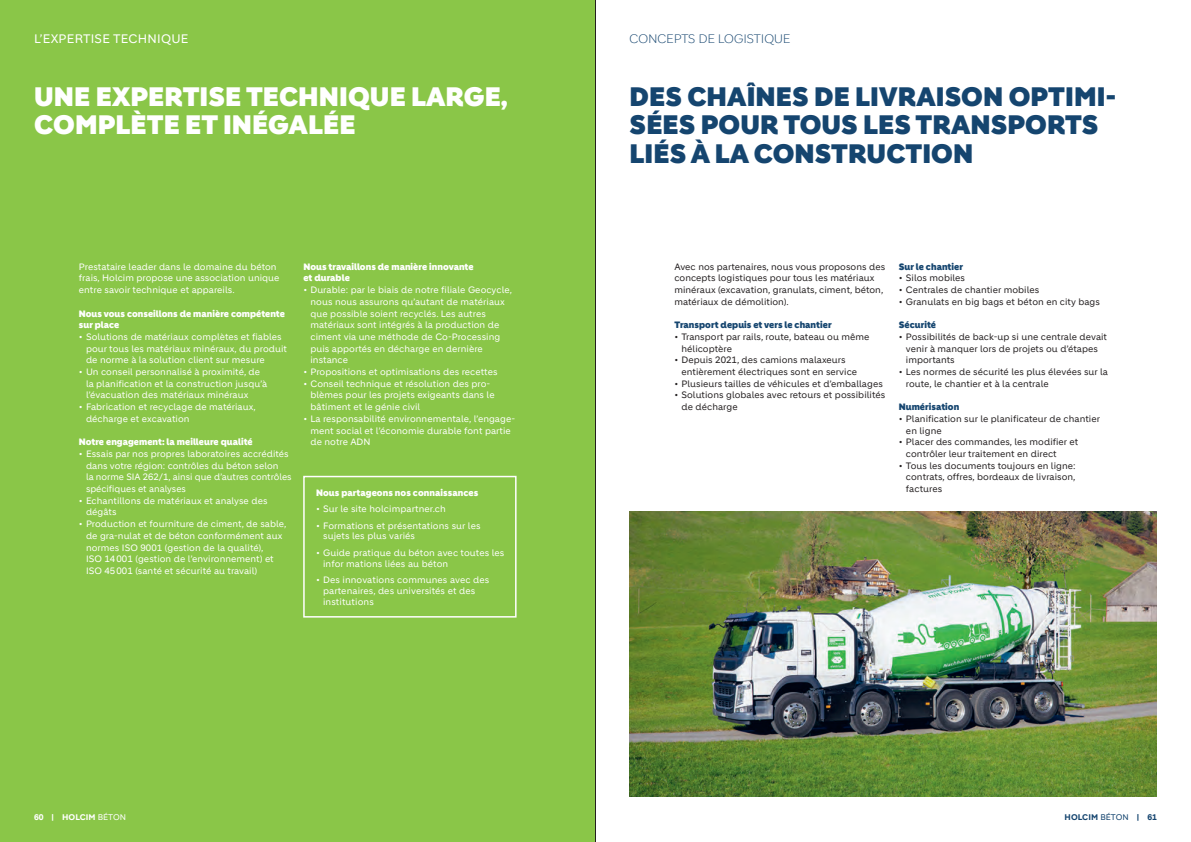
<style>
.page{position:relative;width:1191px;height:842px;background:#fff}
.page>*{position:absolute;margin:0;border:0;box-sizing:border-box;transform-origin:0 0}
.t1{font:900 26px/28.6px "Holcim Headline";letter-spacing:.005em;color:#15456f}
.t2{font:900 26px/28.6px "Holcim Headline";letter-spacing:.005em;color:#fff}
.t3{font:12px "Holcim";letter-spacing:.02em;color:#fff}
.t4{font:300 12px "Holcim Headline";letter-spacing:.02em;color:#15456f}
.t5{font:9px/11.7px "Holcim";letter-spacing:.005em;color:#fff}
.t6{font:9px/11.7px "Holcim";letter-spacing:.005em;color:#231f20}
.t7{font:900 9px/11.7px "Holcim Headline";letter-spacing:.005em;color:#fff}
.t8{font:900 9px "Holcim Headline";letter-spacing:.005em;color:#15456f}
.t9{font:700 8px "Holcim";letter-spacing:.01em;color:#fff}
.t10{font:700 8px "Holcim";letter-spacing:.01em;color:#15456f}
.s1{font-weight:400}
</style>
<div class="page">
<div style="left:0;top:0;width:595px;height:842px;background:#8ac648"></div>
<img style="left:629px;top:512px;width:528px;height:284px">
<div style="left:303px;top:476px;width:213px;height:142px;border:2px solid #fff"></div>
<hr style="left:595px;top:0;width:1px;height:842px;background:#231f20">
<h2 class="t3" style="left:34px;top:32px;width:156px">L’EXPERTISE TECHNIQUE</h2>
<h2 class="t4" style="left:629px;top:32px;width:162px">CONCEPTS DE LOGISTIQUE</h2>
<h1 class="t2" style="left:34px;top:83px;width:475px">UNE EXPERTISE TECHNIQUE LARGE,<br>COMPLÈTE ET INÉGALÉE</h1>
<h1 class="t1" style="left:629px;top:83px;width:488px">DES CHAÎNES DE LIVRAISON OPTIMI-<br>SÉES POUR TOUS LES TRANSPORTS<br>LIÉS À LA CONSTRUCTION</h1>
<p class="t5" style="left:79px;top:261px;width:202px">Prestataire leader dans le domaine du béton frais, Holcim propose une association unique entre savoir technique et appareils.</p>
<p class="t7" style="left:79px;top:308px;width:207px">Nous vous conseillons de manière compétente sur place</p>
<p class="t5" style="left:86px;top:331px;width:202px;text-indent:-7px">• Solutions de matériaux complètes et fiables pour tous les matériaux minéraux, du produit de norme à la solution client sur mesure</p>
<p class="t5" style="left:86px;top:366px;width:183px;text-indent:-7px">• Un conseil personnalisé à proximité, de la planification et la construction jusqu’à l’évacuation des matériaux minéraux</p>
<p class="t5" style="left:86px;top:401px;width:171px;text-indent:-7px">• Fabrication et recyclage de matériaux, décharge et excavation</p>
<p class="t7" style="left:79px;top:436px;width:175px">Notre engagement: la meilleure qualité</p>
<p class="t5" style="left:86px;top:448px;width:207px;text-indent:-7px">• Essais par nos propres laboratoires accrédités dans votre région: contrôles du béton selon<br>la norme SIA 262/1, ainsi que d’autres contrôles spécifiques et analyses</p>
<p class="t5" style="left:86px;top:495px;width:183px;text-indent:-7px">• Echantillons de matériaux et analyse des dégâts</p>
<p class="t5" style="left:86px;top:518px;width:202px;text-indent:-7px">• Production et fourniture de ciment, de sable, de gra-nulat et de béton conformément aux normes ISO 9001 (gestion de la qualité),<br>ISO 14001 (gestion de l’environnement) et ISO 45001 (santé et sécurité au travail)</p>
<p class="t7" style="left:303px;top:261px;width:172px">Nous travaillons de manière innovante et durable</p>
<p class="t5" style="left:310px;top:284px;width:203px;text-indent:-7px">• Durable: par le biais de notre filiale Geocycle, nous nous assurons qu’autant de matériaux que possible soient recyclés. Les autres matériaux sont intégrés à la production de ciment via une méthode de Co-Processing puis apportés en décharge en dernière instance</p>
<p class="t5" style="left:303px;top:366px;width:196px">• Propositions et optimisations des recettes</p>
<p class="t5" style="left:310px;top:378px;width:186px;text-indent:-7px">• Conseil technique et résolution des pro&shy;blèmes pour les projets exigeants dans le bâtiment et le génie civil</p>
<p class="t5" style="left:310px;top:413px;width:206px;text-indent:-7px">• La responsabilité environnementale, l’engage&shy;ment social et l’économie durable font partie de notre ADN</p>
<p class="t7" style="left:316px;top:487px;width:164px">Nous partageons nos connaissances</p>
<p class="t5" style="left:316px;top:503px;width:131px">• Sur le site holcimpartner.ch</p>
<p class="t5" style="left:323px;top:520px;width:159px;line-height:10.8px;text-indent:-7px">• Formations et présentations sur les sujets les plus variés</p>
<p class="t5" style="left:323px;top:547px;width:183px;line-height:10.8px;text-indent:-7px">• Guide pratique du béton avec toutes les infor mations liées au béton</p>
<p class="t5" style="left:323px;top:575px;width:168px;line-height:10.8px;text-indent:-7px">• Des innovations communes avec des partenaires, des universités et des institutions</p>
<p class="t6" style="left:674px;top:261px;width:212px">Avec nos partenaires, nous vous proposons des concepts logistiques pour tous les matériaux minéraux (excavation, granulats, ciment, béton, matériaux de démolition).</p>
<p class="t8" style="left:674px;top:320px;width:159px">Transport depuis et vers le chantier</p>
<p class="t6" style="left:681px;top:331px;width:189px;text-indent:-7px">• Transport par rails, route, bateau ou même hélicoptère</p>
<p class="t6" style="left:681px;top:354px;width:177px;text-indent:-7px">• Depuis 2021, des camions malaxeurs entièrement électriques sont en service</p>
<p class="t6" style="left:674px;top:378px;width:210px">• Plusieurs tailles de véhicules et d’emballages</p>
<p class="t6" style="left:681px;top:389px;width:205px;text-indent:-7px">• Solutions globales avec retours et possibilités de décharge</p>
<p class="t8" style="left:899px;top:261px;width:66px">Sur le chantier</p>
<p class="t6" style="left:899px;top:272px;width:68px">• Silos mobiles</p>
<p class="t6" style="left:899px;top:284px;width:142px">• Centrales de chantier mobiles</p>
<p class="t6" style="left:899px;top:296px;width:203px">• Granulats en big bags et béton en city bags</p>
<p class="t8" style="left:899px;top:320px;width:39px">Sécurité</p>
<p class="t6" style="left:906px;top:331px;width:203px;text-indent:-7px">• Possibilités de back-up si une centrale devait venir à manquer lors de projets ou d’étapes importants</p>
<p class="t6" style="left:906px;top:366px;width:203px;text-indent:-7px">• Les normes de sécurité les plus élevées sur la route, le chantier et à la centrale</p>
<p class="t8" style="left:899px;top:402px;width:62px">Numérisation</p>
<p class="t6" style="left:906px;top:413px;width:195px;text-indent:-7px">• Planification sur le planificateur de chantier en ligne</p>
<p class="t6" style="left:906px;top:436px;width:174px;text-indent:-7px">• Placer des commandes, les modifier et contrôler leur traitement en direct</p>
<p class="t6" style="left:906px;top:460px;width:171px;text-align:justify;text-indent:-7px">• Tous les documents toujours en ligne: contrats, offres, bordeaux de livraison, factures</p>
<p class="t9" style="left:34px;top:812px;width:94px">60 | HOLCIM <span class="s1">BÉTON</span></p>
<p class="t10" style="left:1064px;top:812px;width:94px">HOLCIM <span class="s1">BÉTON</span> | 61</p>
</div>
